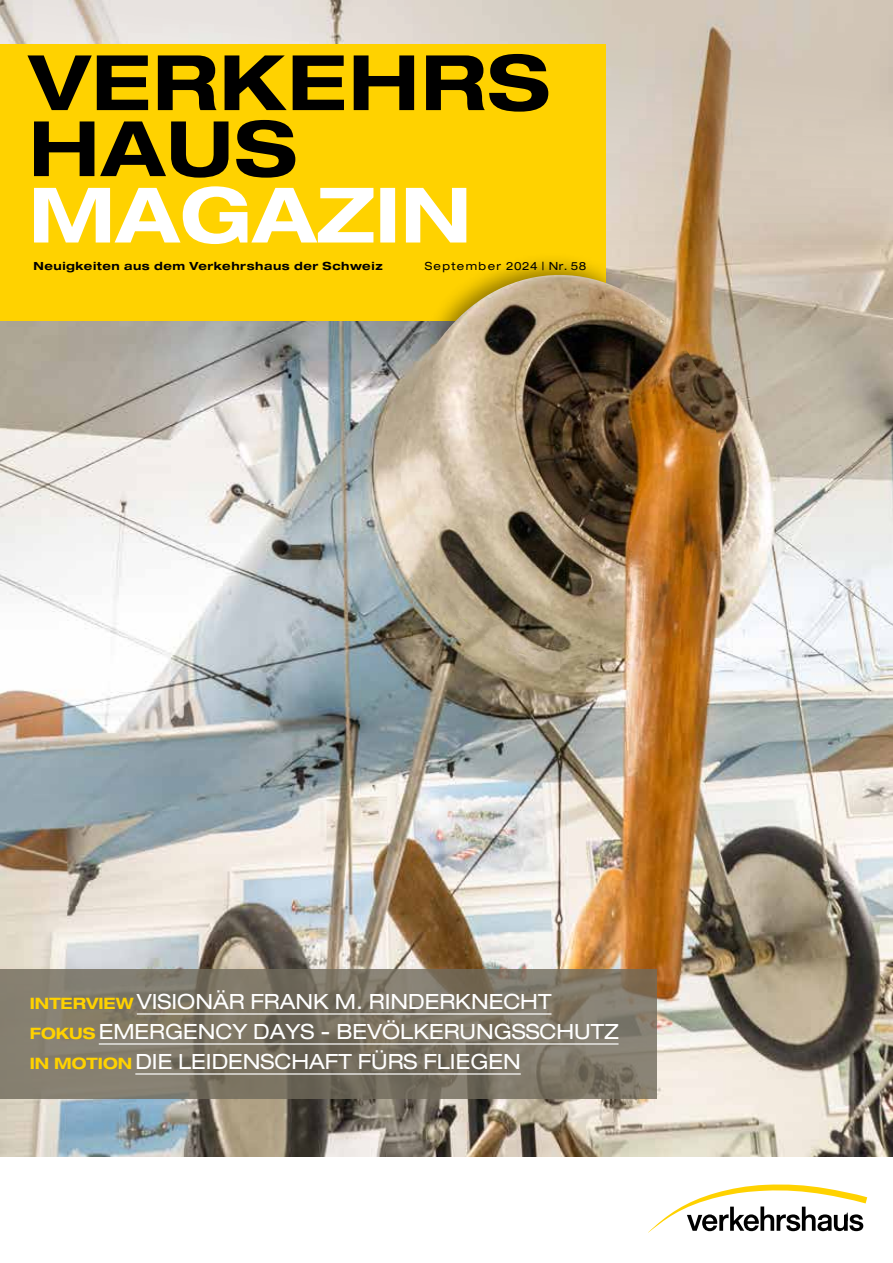
<style>
.page{position:relative;width:893px;height:1263px;background:#fff}
.page>*{position:absolute;margin:0;border:0;box-sizing:border-box;transform-origin:0 0}
.t1{font:expanded 21px/30px "Helvetica Neue LT Pro";color:#fff}
.t2{font:300 12px "Helvetica Neue LT Pro";color:#000}
.t3{font:700 expanded 11.25px "Helvetica Neue LT Pro";letter-spacing:.05em;color:#000}
.t4{font:expanded 11.25px "Helvetica Neue LT Pro";letter-spacing:.12em;color:#000}
.s1{font-weight:700;font-size:15.75px;color:#ffd200}
</style>
<div class="page">
<svg style="left:648px;top:1184px;width:219px;height:48px"></svg>
<img style="left:0;top:245px;width:893px;height:912px">
<svg style="left:0;top:0;width:893px;height:245px;background:#d3c6b6"></svg>
<svg style="left:0;top:969px;width:657px;height:130px;background:#7e7767"></svg>
<div style="left:0;top:45px;width:605px;height:276px;background:#ffd200"></div>
<svg style="left:27px;top:54px;width:521px;height:58px"></svg>
<svg style="left:34px;top:120px;width:261px;height:58px"></svg>
<svg style="left:34px;top:186px;width:432px;height:58px"></svg>
<hr style="left:137px;top:1013px;width:414px;height:1px;background:#fff">
<hr style="left:99px;top:1043px;width:520px;height:1px;background:#fff">
<hr style="left:135px;top:1073px;width:386px;height:1px;background:#fff">
<div style="left:424px;top:252px;width:211px;height:150px;background:#000;opacity:.44"></div>
<svg style="left:455px;top:271px;width:188px;height:4px"></svg>
<img style="left:401px;top:275px;width:318px;height:384px">
<p class="t3" style="left:33px;top:259px;width:351px">Neuigkeiten aus dem Verkehrshaus der Schweiz</p>
<p class="t4" style="left:425px;top:259px;width:163px">September 2024 | Nr. 58</p>
<p class="t1" style="left:30px;top:986px;width:590px"><span class="s1">INTERVIEW</span> VISIONÄR FRANK M. RINDERKNECHT<br><span class="s1">FOKUS</span> EMERGENCY DAYS - BEVÖLKERUNGSSCHUTZ<br><span class="s1">IN MOTION</span> DIE LEIDENSCHAFT FÜRS FLIEGEN</p>
<p class="t2" style="left:844px;top:1209px;width:8px">1</p>
</div>
